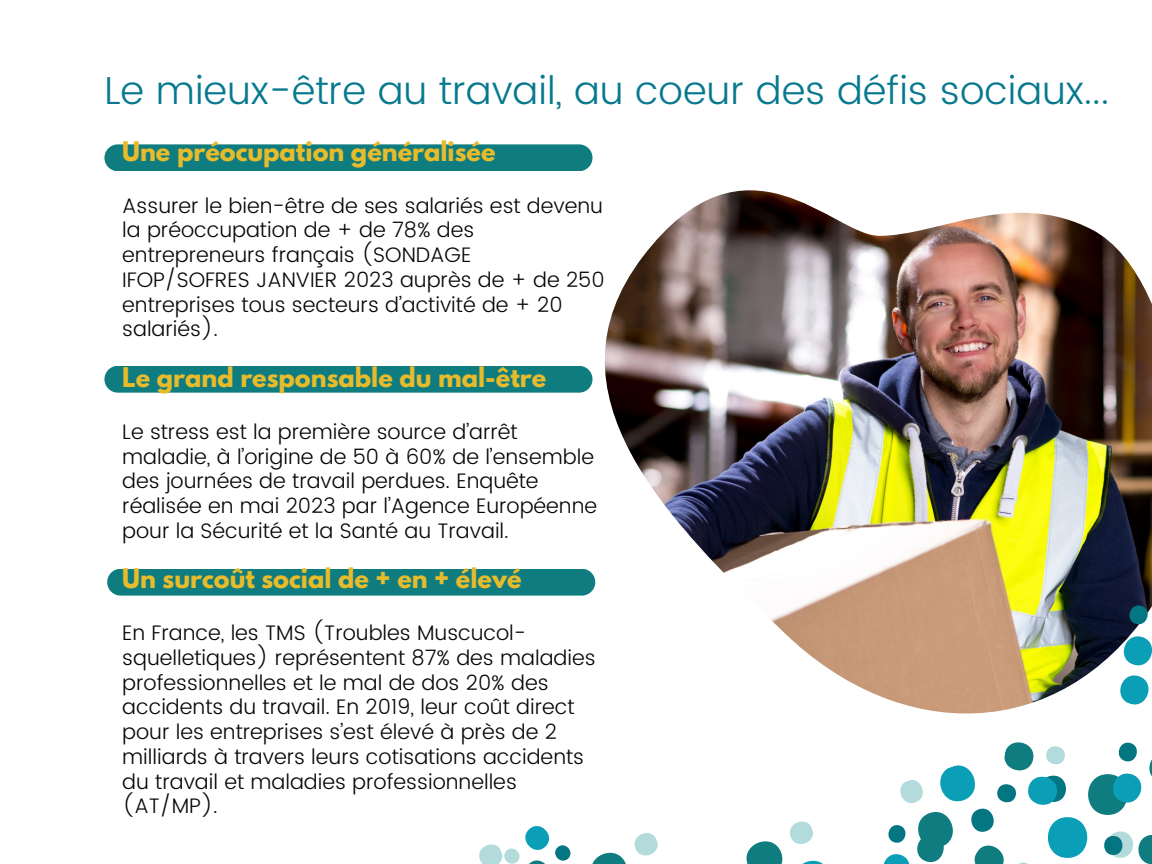
<style>
.page{position:relative;width:1152px;height:864px;background:#fff}
.page>*{position:absolute;margin:0;border:0;box-sizing:border-box;transform-origin:0 0}
.t1{font:300 39px "Poppins";color:#07798f}
.t2{font:700 24px "League Spartan";color:#e8bb2b}
.t3{font:300 21px/24.8px "Poppins";color:#050707}
</style>
<div class="page">
<div style="left:104px;top:366px;width:489px;height:27px;background:#0f7d80;border-radius:13px"></div>
<div style="left:104px;top:144px;width:489px;height:27px;background:#0f7d80;border-radius:13px"></div>
<div style="left:107px;top:569px;width:488px;height:27px;background:#0f7d80;border-radius:13px"></div>
<img style="left:605px;top:190px;width:547px;height:524px">
<svg style="left:883px;top:742px;width:269px;height:122px"></svg>
<svg style="left:746px;top:821px;width:77px;height:43px"></svg>
<svg style="left:592px;top:833px;width:66px;height:31px"></svg>
<svg style="left:479px;top:826px;width:92px;height:38px"></svg>
<svg style="left:1112px;top:602px;width:40px;height:107px"></svg>
<p class="t1" style="left:104px;top:68px;width:1006px">Le mieux-être au travail, au coeur des défis sociaux...</p>
<p class="t2" style="left:122px;top:139px;width:375px">Une préocupation généralisée</p>
<p class="t3" style="left:122px;top:193px;width:484px">Assurer le bien-être de ses salariés est devenu la préoccupation de + de 78% des entrepreneurs français (SONDAGE<br>IFOP/SOFRES JANVIER 2023 auprès de + de 250 entreprises tous secteurs d’activité de + 20 salariés).</p>
<p class="t2" style="left:122px;top:366px;width:425px">Le grand responsable du mal-être</p>
<p class="t3" style="left:122px;top:419px;width:476px">Le stress est la première source d’arrêt maladie, à l’origine de 50 à 60% de l’ensemble des journées de travail perdues. Enquête réalisée en mai 2023 par l’Agence Européenne pour la Sécurité et la Santé au Travail.</p>
<p class="t2" style="left:122px;top:567px;width:401px">Un surcoût social de + en + élevé</p>
<p class="t3" style="left:122px;top:621px;width:475px">En France, les TMS (Troubles Muscucol&shy;squelletiques) représentent 87% des maladies professionnelles et le mal de dos 20% des accidents du travail. En 2019, leur coût direct pour les entreprises s’est élevé à près de 2 milliards à travers leurs cotisations accidents du travail et maladies professionnelles (AT/MP).</p>
</div>
